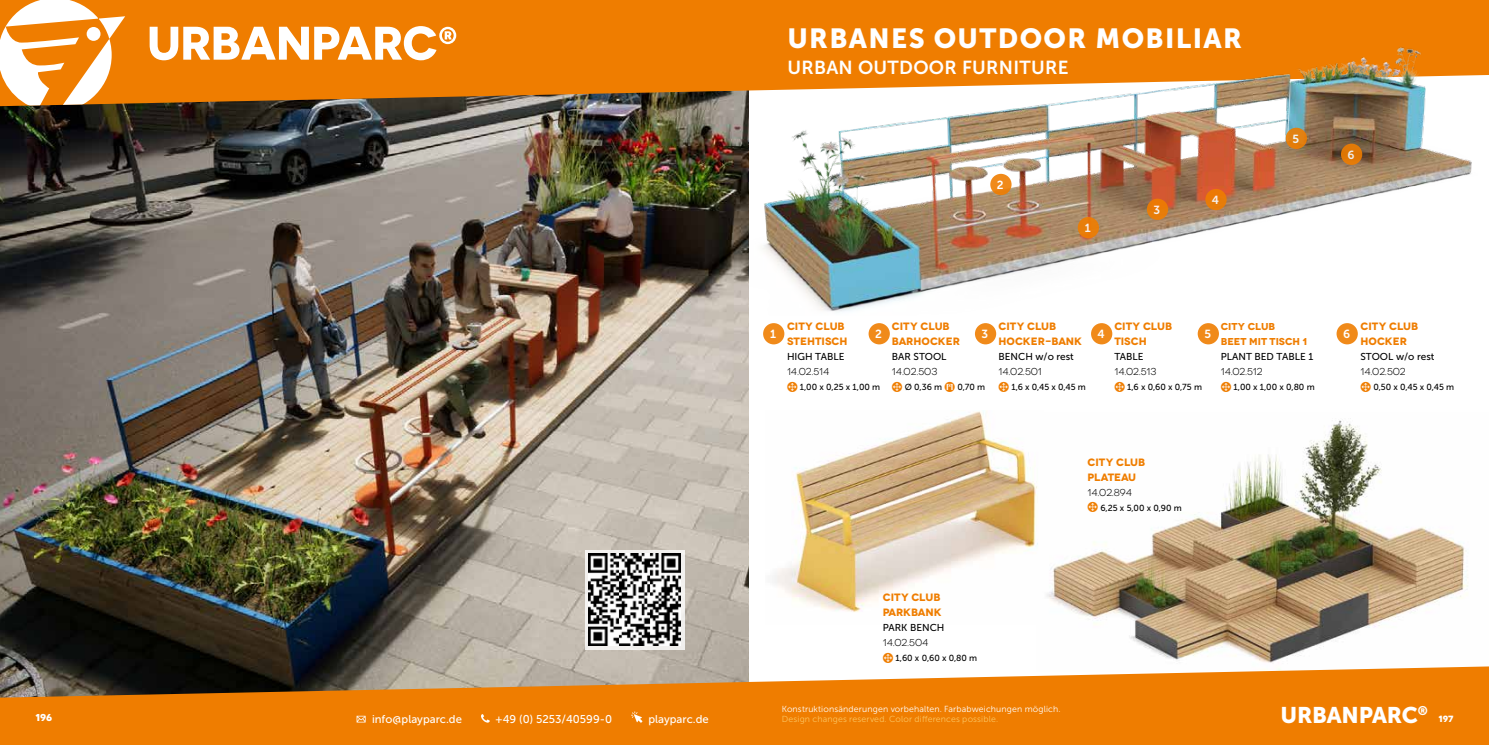
<style>
.page{position:relative;width:1489px;height:745px;background:#fff}
.page>*{position:absolute;margin:0;border:0;box-sizing:border-box;transform-origin:0 0}
.t1{font:27.5px "Museo Sans 900";letter-spacing:.05em;color:#fff}
.t2{font:22.5px "Museo Sans 900";letter-spacing:-.01em;color:#fff}
.t3{font:18.75px "Museo Sans 700";letter-spacing:.015em;color:#fff}
.t4{font:700 12.5px "Novecentosans";color:#fff}
.t5{font:11.75px "Museo Sans 700";color:#fff}
.t6{font:11.25px "Museo Sans 500";color:#fff}
.t7{font:700 11.25px "Novecentowide";color:#fff}
.t8{font:700 11.25px "Novecentosans";color:#fff}
.t9{font:700 10.62px/15px "Novecentowide";letter-spacing:-.005em;color:#ef7d00}
.t10{font:10px "Novecentowide";color:#000}
.t11{font:10px "Museo Sans 500";color:#000}
.t12{font:700 10px/15px "Novecentowide";color:#ef7d00}
.t13{font:8.75px "Museo Sans 500";color:#000}
.t14{font:8.75px "Museo Sans 300";letter-spacing:.02em;color:#fff}
.t15{font:8.75px "Museo Sans 300";letter-spacing:.02em;color:#fcc45f}
</style>
<div class="page">
<img style="left:0;top:106px;width:748px;height:560px">
<img style="left:1047px;top:418px;width:421px;height:245px">
<img style="left:774px;top:411px;width:264px;height:201px">
<svg style="left:125px;top:0;width:624px;height:106px;background:#df7807"></svg>
<svg style="left:0;top:0;width:125px;height:106px"></svg>
<div style="left:87px;top:27px;width:13px;height:14px;background:#fff;border-radius:50%"></div>
<svg style="left:0;top:666px;width:1488px;height:78px;background:#da7f1b"></svg>
<svg style="left:356px;top:715px;width:9px;height:7px"></svg>
<svg style="left:481px;top:713px;width:8px;height:9px"></svg>
<svg style="left:631px;top:711px;width:11px;height:11px"></svg>
<img style="left:749px;top:0;width:739px;height:312px">
<svg style="left:585px;top:549px;width:99px;height:100px;fill:#f2f1ef"></svg>
<img style="left:589px;top:553px;width:91px;height:92px">
<div style="left:1077px;top:217px;width:21px;height:21px;background:#e87e0a;border-radius:50%"></div>
<div style="left:763px;top:323px;width:21px;height:21px;background:#f08a1a;border-radius:50%"></div>
<svg style="left:1146px;top:198px;width:22px;height:22px"></svg>
<svg style="left:974px;top:323px;width:22px;height:21px"></svg>
<div style="left:1205px;top:189px;width:21px;height:21px;background:#e87b08;border-radius:50%"></div>
<svg style="left:1090px;top:323px;width:22px;height:21px"></svg>
<svg style="left:1340px;top:144px;width:22px;height:21px"></svg>
<div style="left:1336px;top:323px;width:21px;height:21px;background:#f08a1a;border-radius:50%"></div>
<div style="left:1285px;top:128px;width:21px;height:21px;background:#e18113;border-radius:50%"></div>
<div style="left:1197px;top:323px;width:21px;height:21px;background:#f08a1a;border-radius:50%"></div>
<svg style="left:990px;top:174px;width:21px;height:21px"></svg>
<div style="left:868px;top:323px;width:21px;height:21px;background:#f08a1a;border-radius:50%"></div>
<svg style="left:150px;top:26px;width:306px;height:34px"></svg>
<svg style="left:1087px;top:502px;width:10px;height:10px"></svg>
<h1 class="t1" style="left:787px;top:23px;width:456px">URBANES OUTDOOR MOBILIAR</h1>
<h3 class="t3" style="left:787px;top:57px;width:282px">URBAN OUTDOOR FURNITURE</h3>
<h3 class="t5" style="left:996px;top:178px;width:8px">2</h3>
<h3 class="t5" style="left:1084px;top:221px;width:7px">1</h3>
<h3 class="t5" style="left:1153px;top:203px;width:8px">3</h3>
<h3 class="t5" style="left:1211px;top:193px;width:9px">4</h3>
<h3 class="t5" style="left:1292px;top:132px;width:8px">5</h3>
<h3 class="t5" style="left:1347px;top:148px;width:9px">6</h3>
<h3 class="t5" style="left:770px;top:327px;width:7px">1</h3>
<p class="t9" style="left:787px;top:319px;width:62px">CITY CLUB<br>STEHTISCH</p>
<p class="t11" style="left:787px;top:351px;width:59px">HIGH TABLE</p>
<p class="t10" style="left:787px;top:366px;width:44px">14.02.514</p>
<p class="t13" style="left:800px;top:382px;width:82px">1,00 x 0,25 x 1,00 m</p>
<h3 class="t5" style="left:875px;top:327px;width:8px">2</h3>
<p class="t9" style="left:891px;top:319px;width:70px">CITY CLUB<br>BARHOCKER</p>
<p class="t11" style="left:891px;top:351px;width:56px">BAR STOOL</p>
<p class="t10" style="left:891px;top:366px;width:47px">14.02.503</p>
<p class="t13" style="left:904px;top:382px;width:39px">Ø 0,36 m</p>
<p class="t13" style="left:957px;top:382px;width:29px">0,70 m</p>
<h3 class="t5" style="left:981px;top:327px;width:8px">3</h3>
<p class="t9" style="left:998px;top:319px;width:85px">CITY CLUB<br>HOCKER-BANK</p>
<p class="t11" style="left:998px;top:351px;width:77px">BENCH w/o rest</p>
<p class="t10" style="left:998px;top:366px;width:45px">14.02.501</p>
<p class="t13" style="left:1011px;top:382px;width:76px">1,6 x 0,45 x 0,45 m</p>
<h3 class="t5" style="left:1097px;top:327px;width:9px">4</h3>
<p class="t9" style="left:1114px;top:319px;width:59px">CITY CLUB<br>TISCH</p>
<p class="t11" style="left:1114px;top:351px;width:31px">TABLE</p>
<p class="t10" style="left:1114px;top:366px;width:43px">14.02.513</p>
<p class="t13" style="left:1127px;top:382px;width:76px">1,6 x 0,60 x 0,75 m</p>
<h3 class="t5" style="left:1204px;top:327px;width:8px">5</h3>
<p class="t12" style="left:1220px;top:319px;width:88px">CITY CLUB<br>BEET MIT TISCH 1</p>
<p class="t11" style="left:1220px;top:351px;width:94px">PLANT BED TABLE 1</p>
<p class="t10" style="left:1220px;top:366px;width:43px">14.02.512</p>
<p class="t13" style="left:1233px;top:382px;width:83px">1,00 x 1,00 x 0,80 m</p>
<p class="t9" style="left:1087px;top:454px;width:59px">CITY CLUB<br>PLATEAU</p>
<p class="t10" style="left:1087px;top:486px;width:46px">14.02.894</p>
<p class="t13" style="left:1100px;top:502px;width:83px">6,25 x 5,00 x 0,90 m</p>
<h3 class="t5" style="left:1342px;top:327px;width:9px">6</h3>
<p class="t9" style="left:1360px;top:319px;width:59px">CITY CLUB<br>HOCKER</p>
<p class="t11" style="left:1360px;top:351px;width:75px">STOOL w/o rest</p>
<p class="t10" style="left:1360px;top:366px;width:47px">14.02.502</p>
<p class="t13" style="left:1373px;top:382px;width:82px">0,50 x 0,45 x 0,45 m</p>
<p class="t9" style="left:882px;top:589px;width:60px">CITY CLUB<br>PARKBANK</p>
<p class="t11" style="left:882px;top:621px;width:63px">PARK BENCH</p>
<p class="t10" style="left:882px;top:636px;width:47px">14.02.504</p>
<p class="t13" style="left:895px;top:652px;width:83px">1,60 x 0,60 x 0,80 m</p>
<p class="t14" style="left:781px;top:703px;width:280px">Konstruktionsänderungen vorbehalten. Farbabweichungen möglich.</p>
<p class="t15" style="left:781px;top:714px;width:218px">Design changes reserved. Color differences possible.</p>
<p class="t7" style="left:35px;top:709px;width:18px">196</p>
<p class="t6" style="left:372px;top:712px;width:91px">info@playparc.de</p>
<p class="t6" style="left:495px;top:712px;width:118px">+49 (0) 5253/40599-0</p>
<p class="t6" style="left:648px;top:712px;width:62px">playparc.de</p>
<h2 class="t2" style="left:1280px;top:701px;width:149px">URBANPARC<sup>®</sup></h2>
<h3 class="t4" style="left:35px;top:708px;width:18px">196</h3>
<p class="t8" style="left:1438px;top:711px;width:16px">197</p>
</div>
